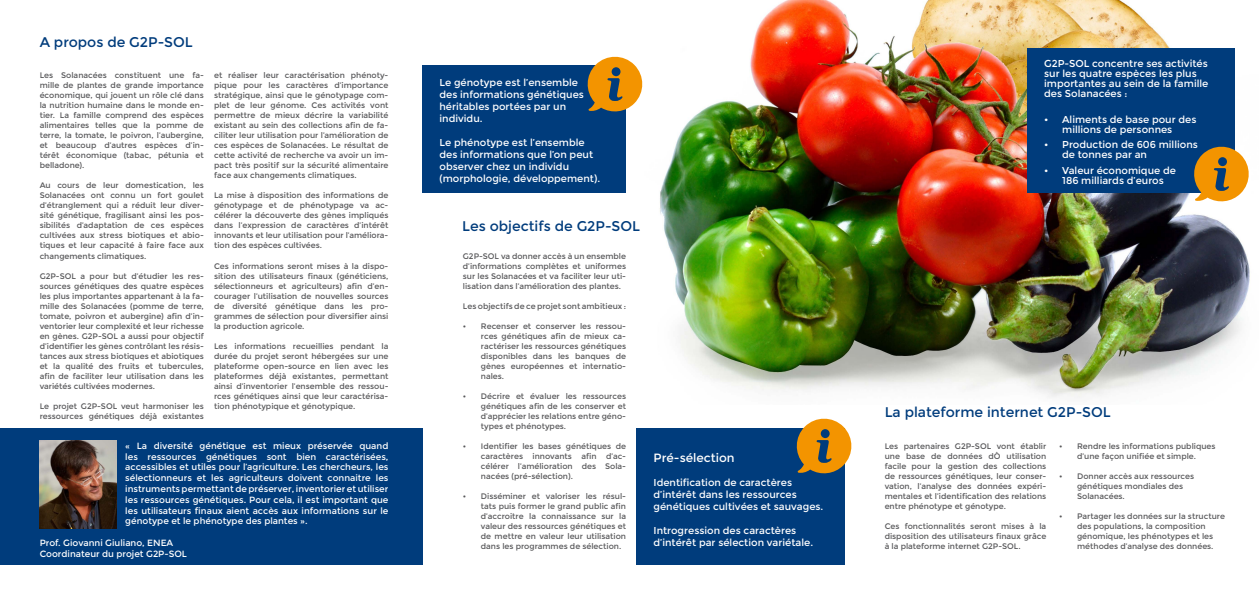
<style>
.page{position:relative;width:1259px;height:596px;background:#fff}
.page>*{position:absolute;margin:0;border:0;box-sizing:border-box;transform-origin:0 0}
.t1{font:14px "Montserrat";color:#003c7c}
.t2{font:12px "Montserrat";color:#fff}
.t3{font:10px/12px "Montserrat";color:#fff}
.t4{font:9px/10.8px "Montserrat";color:#fff;text-align:justify}
.t5{font:8px/10px "Montserrat";color:#58585a;text-align:justify}
</style>
<div class="page">
<div style="left:636px;top:428px;width:209px;height:136px;background:#003c7c"></div>
<img style="left:660px;top:0;width:590px;height:398px">
<div style="left:0;top:428px;width:422px;height:136px;background:#003c7c"></div>
<img style="left:40px;top:440px;width:77px;height:88px">
<div style="left:422px;top:66px;width:204px;height:127px;background:#003c7c"></div>
<div style="left:1027px;top:48px;width:207px;height:145px;background:#003c7c"></div>
<svg style="left:585px;top:56px;width:58px;height:56px"></svg>
<svg style="left:796px;top:418px;width:56px;height:56px"></svg>
<svg style="left:1191px;top:144px;width:59px;height:60px"></svg>
<h1 class="t1" style="left:40px;top:34px;width:155px">A propos de G2P-SOL</h1>
<p class="t5" style="left:40px;top:70px;width:166px">Les Solanacées constituent une fa&shy;mille de plantes de grande importance économique, qui jouent un rôle clé dans la nutrition humaine dans le monde en&shy;tier. La famille comprend des espèces alimentaires telles que la pomme de terre, la tomate, le poivron, l’aubergine, et beaucoup d’autres espèces d’in&shy;térêt économique (tabac, pétunia et belladone).</p>
<p class="t5" style="left:40px;top:180px;width:166px">Au cours de leur domestication, les Solanacées ont connu un fort goulet d’étranglement qui a réduit leur diver&shy;sité génétique, fragilisant ainsi les pos&shy;sibilités d’adaptation de ces espèces cultivées aux stress biotiques et abio&shy;tiques et leur capacité à faire face aux changements climatiques.</p>
<p class="t5" style="left:40px;top:270px;width:166px">G2P-SOL a pour but d’étudier les res&shy;sources génétiques des quatre espèces les plus importantes appartenant à la fa&shy;mille des Solanacées (pomme de terre, tomate, poivron et aubergine) afin d’in&shy;ventorier leur complexité et leur richesse en gènes. G2P-SOL a aussi pour objectif d’identifier les gènes contrôlant les résis&shy;tances aux stress biotiques et abiotiques et la qualité des fruits et tubercules, afin de faciliter leur utilisation dans les variétés cultivées modernes.</p>
<p class="t5" style="left:40px;top:400px;width:166px">Le projet G2P-SOL veut harmoniser les ressources génétiques déjà existantes</p>
<p class="t5" style="left:214px;top:70px;width:176px">et réaliser leur caractérisation phénoty&shy;pique pour les caractères d’importance stratégique, ainsi que le génotypage com&shy;plet de leur génome. Ces activités vont permettre de mieux décrire la variabilité existant au sein des collections afin de fa&shy;ciliter leur utilisation pour l’amélioration de ces espèces de Solanacées. Le résultat de cette activité de recherche va avoir un im&shy;pact très positif sur la sécurité alimentaire face aux changements climatiques.</p>
<p class="t5" style="left:214px;top:190px;width:176px">La mise à disposition des informations de génotypage et de phénotypage va ac&shy;célérer la découverte des gènes impliqués dans l’expression de caractères d’intérêt innovants et leur utilisation pour l’améliora&shy;tion des espèces cultivées.</p>
<p class="t5" style="left:214px;top:260px;width:176px">Ces informations seront mises à la dispo&shy;sition des utilisateurs finaux (généticiens, sélectionneurs et agriculteurs) afin d’en&shy;courager l’utilisation de nouvelles sources de diversité génétique dans les pro&shy;grammes de sélection pour diversifier ainsi la production agricole.</p>
<p class="t5" style="left:214px;top:340px;width:176px">Les informations recueillies pendant la durée du projet seront hébergées sur une plateforme open-source en lien avec les plateformes déjà existantes, permettant ainsi d’inventorier l’ensemble des ressou&shy;rces génétiques ainsi que leur caractérisa&shy;tion phénotypique et génotypique.</p>
<p class="t4" style="left:125px;top:440px;width:265px">« La diversité génétique est mieux préservée quand les ressources génétiques sont bien caractérisées, accessibles et utiles pour l’agriculture. Les chercheurs, les sélectionneurs et les agriculteurs doivent connaitre les instruments permettant de préserver, inventorier et utiliser les ressources génétiques. Pour cela, il est important que les utilisateurs finaux aient accès aux informations sur le génotype et le phénotype des plantes ».</p>
<p class="t4" style="left:40px;top:537px;width:149px">Prof. Giovanni Giuliano, ENEA<br>Coordinateur du projet G2P-SOL</p>
<p class="t3" style="left:439px;top:77px;width:146px">Le génotype est l’ensemble des informations génétiques héritables portées par un individu.</p>
<p class="t3" style="left:439px;top:137px;width:162px">Le phénotype est l’ensemble des informations que l’on peut observer chez un individu (morphologie, développement).</p>
<h1 class="t1" style="left:462px;top:218px;width:179px">Les objectifs de G2P-SOL</h1>
<p class="t5" style="left:463px;top:250px;width:165px">G2P-SOL va donner accès à un ensemble d’informations complètes et uniformes sur les Solanacées et va faciliter leur uti&shy;lisation dans l’amélioration des plantes.</p>
<p class="t5" style="left:463px;top:300px;width:165px">Les objectifs de ce projet sont ambitieux :</p>
<p class="t5" style="left:481px;top:320px;width:147px;text-indent:-18px">• Recenser et conserver les ressou&shy;rces génétiques afin de mieux ca&shy;ractériser les ressources génétiques disponibles dans les banques de gènes européennes et internatio&shy;nales.</p>
<p class="t5" style="left:481px;top:390px;width:147px;text-indent:-18px">• Décrire et évaluer les ressources génétiques afin de les conserver et d’apprécier les relations entre géno&shy;types et phénotypes.</p>
<p class="t5" style="left:481px;top:440px;width:147px;text-indent:-18px">• Identifier les bases génétiques de caractères innovants afin d’ac&shy;célérer l’amélioration des Sola&shy;nacées (pré-sélection).</p>
<p class="t5" style="left:481px;top:490px;width:147px;text-indent:-18px">• Disséminer et valoriser les résul&shy;tats puis former le grand public afin d’accroitre la connaissance sur la valeur des ressources génétiques et de mettre en valeur leur utilisation dans les programmes de sélection.</p>
<h2 class="t2" style="left:653px;top:450px;width:83px">Pré-sélection</h2>
<p class="t3" style="left:653px;top:476px;width:171px">Identification de caractères d’intérêt dans les ressources génétiques cultivées et sauvages.</p>
<p class="t3" style="left:653px;top:524px;width:161px">Introgression des caractères d’intérêt par sélection variétale.</p>
<p class="t3" style="left:1044px;top:59px;width:166px;line-height:10px">G2P-SOL concentre ses activités sur les quatre espèces les plus importantes au sein de la famille des Solanacées :</p>
<p class="t3" style="left:1062px;top:114px;width:136px;line-height:10px;text-indent:-18px">• Aliments de base pour des millions de personnes</p>
<p class="t3" style="left:1062px;top:140px;width:137px;line-height:10px;text-indent:-18px">• Production de 606 millions de tonnes par an</p>
<p class="t3" style="left:1044px;top:166px;width:133px;line-height:10px;text-align:center">• Valeur économique de<br>186 milliards d’euros</p>
<h1 class="t1" style="left:884px;top:403px;width:228px">La plateforme internet G2P-SOL</h1>
<p class="t5" style="left:884px;top:440px;width:163px">Les partenaires G2P-SOL vont établir une base de données dÒ utilisation facile pour la gestion des collections de ressources génétiques, leur conser&shy;vation, l’analyse des données expéri&shy;mentales et l’identification des relations entre phénotype et génotype.</p>
<p class="t5" style="left:884px;top:520px;width:163px">Ces fonctionnalités seront mises à la disposition des utilisateurs finaux grâce à la plateforme internet G2P-SOL.</p>
<p class="t5" style="left:1059px;top:440px;width:158px;text-align:center">• Rendre les informations publiques d’une façon unifiée et simple.</p>
<p class="t5" style="left:1077px;top:470px;width:119px;text-align:left;text-indent:-18px">• Donner accès aux ressources génétiques mondiales des<br>Solanacées.</p>
<p class="t5" style="left:1077px;top:510px;width:149px;text-align:left;text-indent:-18px">• Partager les données sur la structure des populations, la composition génomique, les phénotypes et les méthodes d’analyse des données.</p>
</div>
